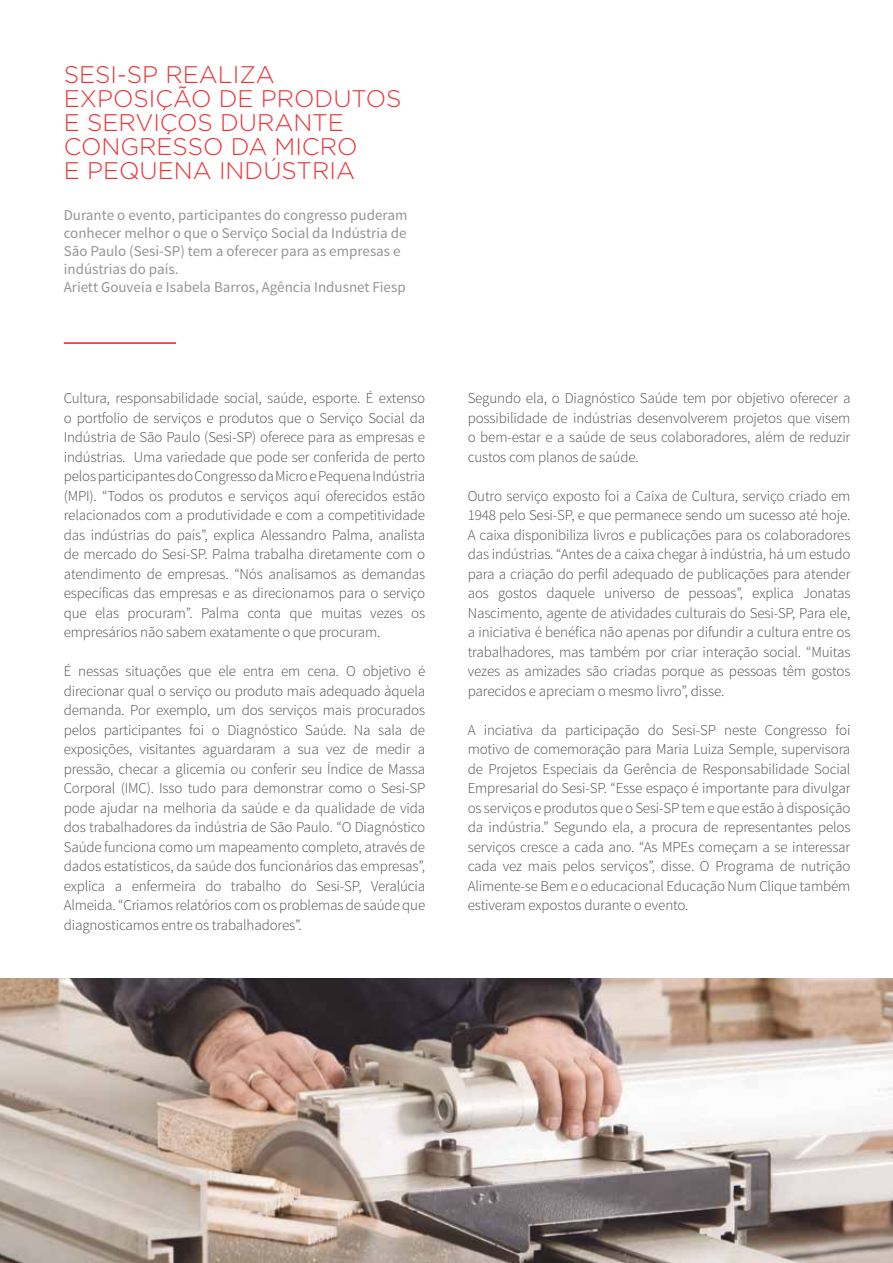
<style>
.page{position:relative;width:893px;height:1263px;background:#fff}
.page>*{position:absolute;margin:0;border:0;box-sizing:border-box;transform-origin:0 0}
.t1{font:300 24px/24px "Gotham";color:#ee3135}
.t2{font:300 15px/19.5px "Source Sans Pro";letter-spacing:-.01em;color:#4d4d4f;text-align:justify}
.t3{font:15px/18px "Source Sans Pro";color:#939598}
</style>
<div class="page">
<hr style="left:64px;top:342px;width:112px;height:2px;background:#ed1d24">
<img style="left:0;top:978px;width:893px;height:285px">
<h1 class="t1" style="left:64px;top:62px;width:339px">SESI-SP REALIZA<br>EXPOSIÇÃO DE PRODUTOS<br>E SERVIÇOS DURANTE<br>CONGRESSO DA MICRO<br>E PEQUENA INDÚSTRIA</h1>
<p class="t3" style="left:64px;top:206px;width:345px">Durante o evento, participantes do congresso puderam conhecer melhor o que o Serviço Social da Indústria de São Paulo (Sesi-SP) tem a oferecer para as empresas e indústrias do país.<br>Ariett Gouveia e Isabela Barros, Agência Indusnet Fiesp</p>
<p class="t2" style="left:64px;top:388px;width:363px">Cultura, responsabilidade social, saúde, esporte. É extenso o portfolio de serviços e produtos que o Serviço Social da Indústria de São Paulo (Sesi-SP) oferece para as empresas e indústrias. Uma variedade que pode ser conferida de perto pelos participantes do Congresso da Micro e Pequena Indústria (MPI). “Todos os produtos e serviços aqui oferecidos estão relacionados com a produtividade e com a competitividade das indústrias do país”, explica Alessandro Palma, analista de mercado do Sesi-SP. Palma trabalha diretamente com o atendimento de empresas. “Nós analisamos as demandas específicas das empresas e as direcionamos para o serviço que elas procuram”. Palma conta que muitas vezes os empresários não sabem exatamente o que procuram.</p>
<p class="t2" style="left:64px;top:661px;width:363px">É nessas situações que ele entra em cena. O objetivo é direcionar qual o serviço ou produto mais adequado àquela demanda. Por exemplo, um dos serviços mais procurados pelos participantes foi o Diagnóstico Saúde. Na sala de exposições, visitantes aguardaram a sua vez de medir a pressão, checar a glicemia ou conferir seu Índice de Massa Corporal (IMC). Isso tudo para demonstrar como o Sesi-SP pode ajudar na melhoria da saúde e da qualidade de vida dos trabalhadores da indústria de São Paulo. “O Diagnóstico Saúde funciona como um mapeamento completo, através de dados estatísticos, da saúde dos funcionários das empresas”, explica a enfermeira do trabalho do Sesi-SP, Veralúcia Almeida. “Criamos relatórios com os problemas de saúde que diagnosticamos entre os trabalhadores”.</p>
<p class="t2" style="left:468px;top:388px;width:384px">Segundo ela, o Diagnóstico Saúde tem por objetivo oferecer a possibilidade de indústrias desenvolverem projetos que visem o bem-estar e a saúde de seus colaboradores, além de reduzir custos com planos de saúde.</p>
<p class="t2" style="left:468px;top:486px;width:384px">Outro serviço exposto foi a Caixa de Cultura, serviço criado em 1948 pelo Sesi-SP, e que permanece sendo um sucesso até hoje.<br>A caixa disponibiliza livros e publicações para os colaboradores das indústrias. “Antes de a caixa chegar à indústria, há um estudo para a criação do perfil adequado de publicações para atender aos gostos daquele universo de pessoas”, explica Jonatas Nascimento, agente de atividades culturais do Sesi-SP, Para ele, a iniciativa é benéfica não apenas por difundir a cultura entre os trabalhadores, mas também por criar interação social. “Muitas vezes as amizades são criadas porque as pessoas têm gostos parecidos e apreciam o mesmo livro”, disse.</p>
<p class="t2" style="left:468px;top:720px;width:384px">A inciativa da participação do Sesi-SP neste Congresso foi motivo de comemoração para Maria Luiza Semple, supervisora de Projetos Especiais da Gerência de Responsabilidade Social Empresarial do Sesi-SP. “Esse espaço é importante para divulgar os serviços e produtos que o Sesi-SP tem e que estão à disposição da indústria.” Segundo ela, a procura de representantes pelos serviços cresce a cada ano. “As MPEs começam a se interessar cada vez mais pelos serviços”, disse. O Programa de nutrição Alimente-se Bem e o educacional Educação Num Clique também estiveram expostos durante o evento.</p>
</div>
